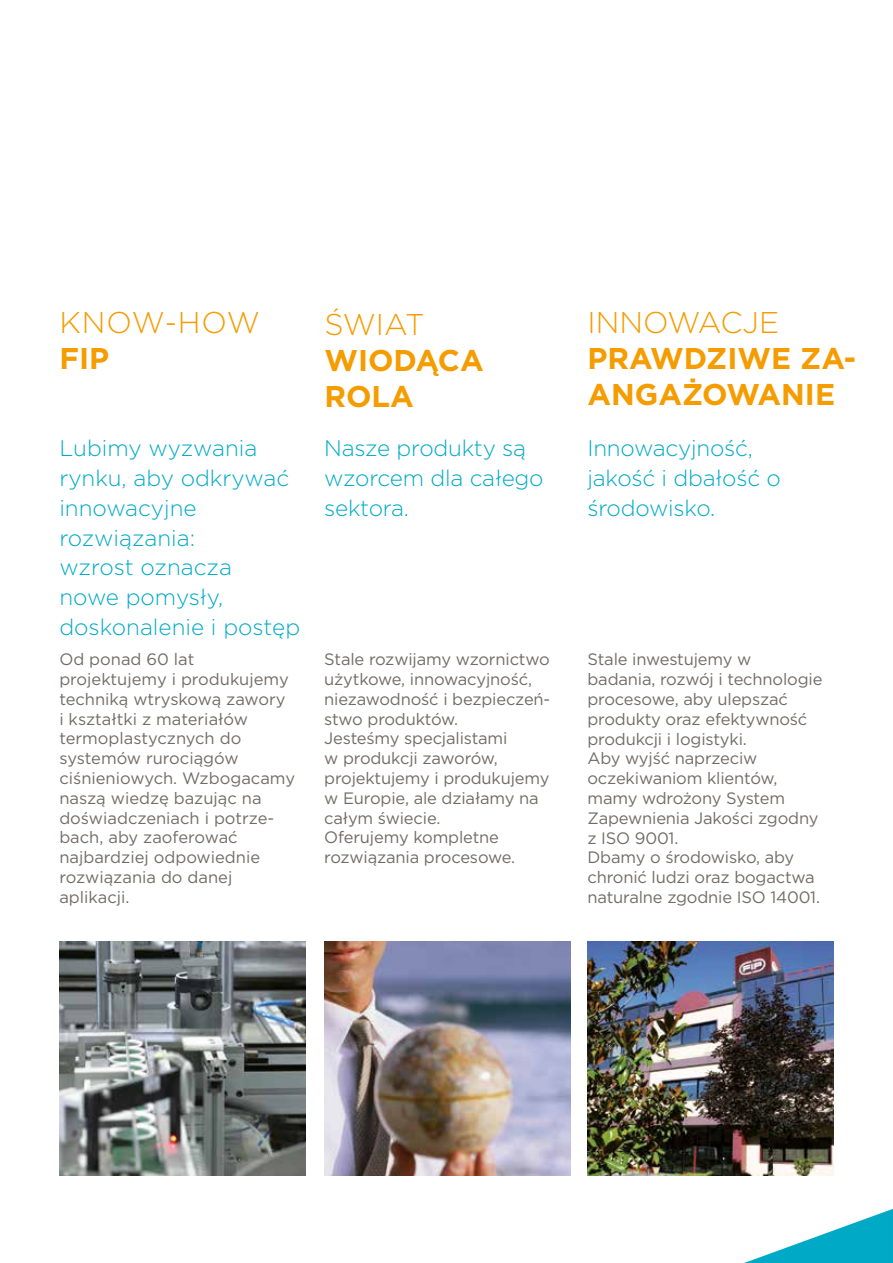
<style>
.page{position:relative;width:893px;height:1263px;background:#fff}
.page>*{position:absolute;margin:0;border:0;box-sizing:border-box;transform-origin:0 0}
.t1{font:700 30px/36px "Gotham";color:#f59c00}
.t2{font:300 30px "Gotham";color:#f59c00}
.t3{font:300 30px "Gotham";letter-spacing:-.015em;color:#f59c00}
.t4{font:700 30px "Gotham";color:#f59c00}
.t5{font:300 22.5px/29.7px "Gotham";letter-spacing:-.01em;color:#00aac6}
.t6{font:16.5px/19.8px "Gotham";letter-spacing:-.01em;color:#726c68}
</style>
<div class="page">
<svg style="left:686px;top:941px;width:207px;height:322px"></svg>
<img style="left:60px;top:942px;width:245px;height:234px">
<img style="left:324px;top:942px;width:246px;height:234px">
<img style="left:588px;top:942px;width:246px;height:234px">
<h1 class="t2" style="left:60px;top:306px;width:202px">KNOW-HOW</h1>
<h1 class="t4" style="left:60px;top:341px;width:51px">FIP</h1>
<h2 class="t5" style="left:59px;top:433px;width:242px">Lubimy wyzwania rynku, aby odkrywać innowacyjne rozwiązania:<br>wzrost oznacza<br>nowe pomysły, doskonalenie i postęp</h2>
<p class="t6" style="left:59px;top:649px;width:237px">Od ponad 60 lat projektujemy i produkujemy techniką wtryskową zawory<br>i kształtki z materiałów termoplastycznych do systemów rurociągów ciśnieniowych. Wzbogacamy naszą wiedzę bazując na doświadczeniach i potrze&shy;bach, aby zaoferować najbardziej odpowiednie rozwiązania do danej aplikacji.</p>
<h1 class="t3" style="left:324px;top:305px;width:102px">ŚWIAT</h1>
<h1 class="t1" style="left:324px;top:342px;width:161px">WIODĄCA<br>ROLA</h1>
<h2 class="t5" style="left:324px;top:433px;width:221px">Nasze produkty są wzorcem dla całego sektora.</h2>
<p class="t6" style="left:324px;top:649px;width:228px">Stale rozwijamy wzornictwo użytkowe, innowacyjność, niezawodność i bezpieczeń&shy;stwo produktów.<br>Jesteśmy specjalistami<br>w produkcji zaworów, projektujemy i produkujemy w Europie, ale działamy na całym świecie.<br>Oferujemy kompletne rozwiązania procesowe.</p>
<h1 class="t2" style="left:587px;top:306px;width:193px">INNOWACJE</h1>
<h1 class="t1" style="left:587px;top:340px;width:270px">PRAWDZIWE ZA-<br>ANGAŻOWANIE</h1>
<h2 class="t5" style="left:587px;top:433px;width:195px">Innowacyjność, jakość i dbałość o środowisko.</h2>
<p class="t6" style="left:587px;top:649px;width:236px">Stale inwestujemy w badania, rozwój i technologie procesowe, aby ulepszać produkty oraz efektywność produkcji i logistyki.<br>Aby wyjść naprzeciw oczekiwaniom klientów, mamy wdrożony System<br>Zapewnienia Jakości zgodny z ISO 9001.<br>Dbamy o środowisko, aby chronić ludzi oraz bogactwa naturalne zgodnie ISO 14001.</p>
</div>
